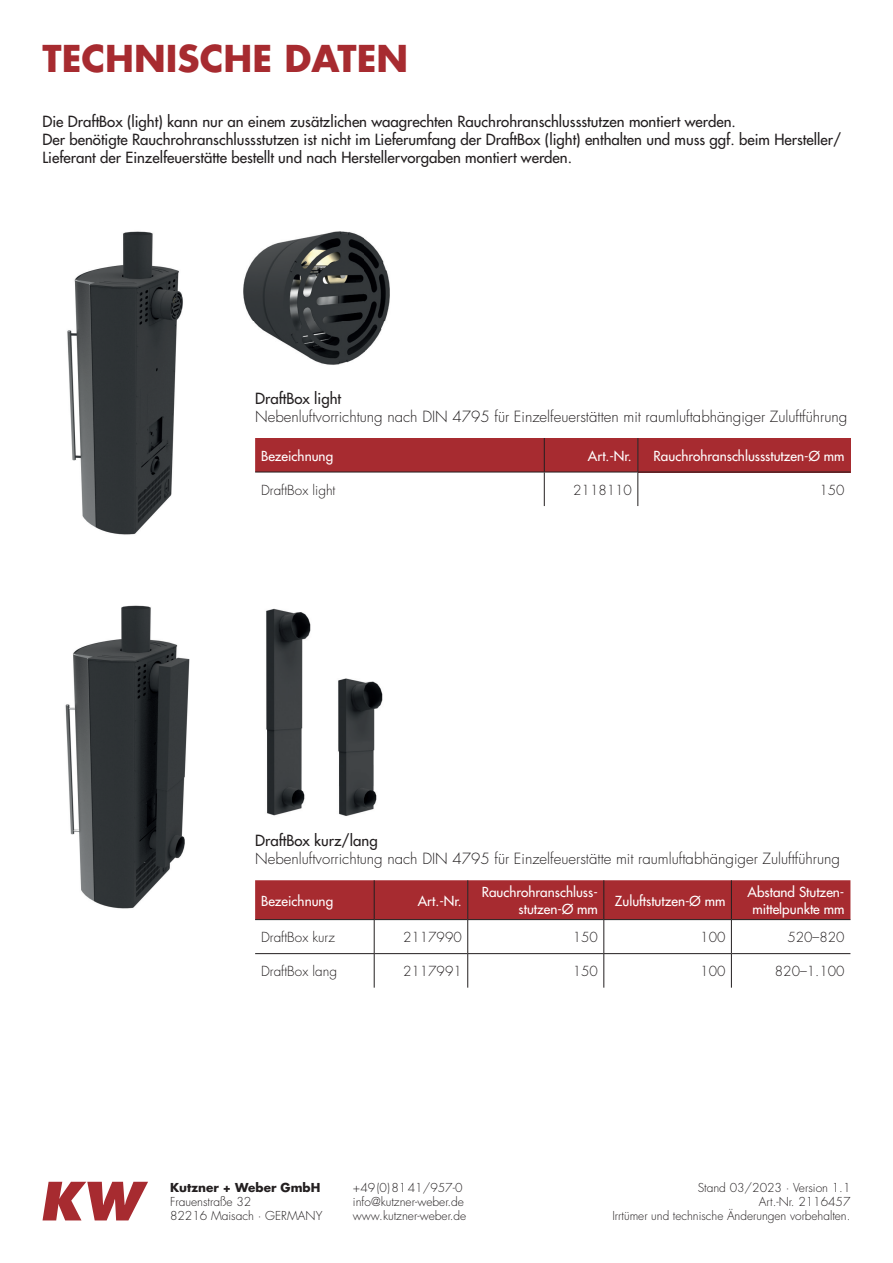
<style>
.page{position:relative;width:893px;height:1263px;background:#fff}
.page>*{position:absolute;margin:0;border:0;box-sizing:border-box;transform-origin:0 0}
.t1{font:700 36px "Futura Std";color:#a72b30}
.t2{font:500 15px/18px "Futura Std";color:#231f20}
.t3{font:300 15px "Futura Std";color:#231f20}
.t4{font:500 13.5px/16.2px "Futura Std";color:#fff;text-align:right}
.t5{font:300 13.5px "Futura Std";color:#231f20}
.t6{font:300 12px/14.4px "Futura Std";color:#231f20}
.t7{font:700 12px "Futura Std";color:#231f20}
</style>
<div class="page">
<img style="left:266px;top:608px;width:45px;height:208px">
<img style="left:338px;top:678px;width:45px;height:138px">
<img style="left:243px;top:231px;width:147px;height:134px">
<img style="left:67px;top:231px;width:116px;height:304px">
<img style="left:65px;top:605px;width:125px;height:304px">
<svg style="left:43px;top:1182px;width:105px;height:38px"></svg>
<div style="left:255px;top:438px;width:382px;height:34px;background:#a72b30"></div>
<div style="left:638px;top:438px;width:212px;height:34px;background:#a72b30"></div>
<hr style="left:544px;top:438px;width:1px;height:34px;background:#231f20">
<hr style="left:637px;top:438px;width:1px;height:34px;background:#231f20">
<hr style="left:255px;top:472px;width:289px;height:1px;background:#231f20">
<hr style="left:544px;top:472px;width:94px;height:1px;background:#231f20">
<hr style="left:544px;top:472px;width:1px;height:34px;background:#231f20">
<hr style="left:638px;top:472px;width:212px;height:1px;background:#231f20">
<hr style="left:637px;top:472px;width:1px;height:34px;background:#231f20">
<div style="left:255px;top:880px;width:595px;height:39px;background:#a72b30"></div>
<hr style="left:374px;top:880px;width:1px;height:39px;background:#231f20">
<hr style="left:467px;top:880px;width:1px;height:39px;background:#231f20">
<hr style="left:603px;top:880px;width:1px;height:39px;background:#231f20">
<hr style="left:731px;top:880px;width:1px;height:39px;background:#231f20">
<hr style="left:255px;top:919px;width:119px;height:1px;background:#231f20">
<hr style="left:374px;top:919px;width:94px;height:1px;background:#231f20">
<hr style="left:374px;top:920px;width:1px;height:33px;background:#231f20">
<hr style="left:468px;top:919px;width:136px;height:1px;background:#231f20">
<hr style="left:467px;top:920px;width:1px;height:33px;background:#231f20">
<hr style="left:604px;top:919px;width:127px;height:1px;background:#231f20">
<hr style="left:603px;top:920px;width:1px;height:33px;background:#231f20">
<hr style="left:731px;top:919px;width:119px;height:1px;background:#231f20">
<hr style="left:731px;top:920px;width:1px;height:33px;background:#231f20">
<hr style="left:255px;top:953px;width:119px;height:1px;background:#231f20">
<hr style="left:374px;top:953px;width:94px;height:1px;background:#231f20">
<hr style="left:374px;top:954px;width:1px;height:34px;background:#231f20">
<hr style="left:468px;top:953px;width:136px;height:1px;background:#231f20">
<hr style="left:467px;top:954px;width:1px;height:34px;background:#231f20">
<hr style="left:604px;top:953px;width:127px;height:1px;background:#231f20">
<hr style="left:603px;top:954px;width:1px;height:34px;background:#231f20">
<hr style="left:731px;top:953px;width:119px;height:1px;background:#231f20">
<hr style="left:731px;top:954px;width:1px;height:34px;background:#231f20">
<h1 class="t1" style="left:43px;top:35px;width:367px">TECHNISCHE DATEN</h1>
<p class="t2" style="left:43px;top:113px;width:800px">Die DraftBox (light) kann nur an einem zusätzlichen waagrechten Rauchrohranschlussstutzen montiert werden.<br>Der benötigte Rauchrohranschlussstutzen ist nicht im Lieferumfang der DraftBox (light) enthalten und muss ggf. beim Hersteller/<br>Lieferant der Einzelfeuerstätte bestellt und nach Hersteller vorgaben montiert werden.</p>
<p class="t2" style="left:255px;top:389px;width:88px">DraftBox light</p>
<p class="t3" style="left:255px;top:408px;width:594px">Nebenluftvorrichtung nach DIN 4795 für Einzelfeuerstätten mit raumluftabhängiger Zuluftführung</p>
<p class="t4" style="left:261px;top:448px;width:74px">Bezeichnung</p>
<p class="t4" style="left:588px;top:448px;width:46px">Art.-Nr.</p>
<p class="t4" style="left:654px;top:448px;width:192px">Rauchrohranschlussstutzen-Ø mm</p>
<p class="t5" style="left:261px;top:481px;width:76px">DraftBox light</p>
<p class="t5" style="left:573px;top:481px;width:60px">2118110</p>
<p class="t5" style="left:819px;top:481px;width:27px">150</p>
<p class="t2" style="left:255px;top:831px;width:124px">DraftBox kurz/lang</p>
<p class="t3" style="left:255px;top:850px;width:586px">Nebenluftvorrichtung nach DIN 4795 für Einzelfeuerstätte mit raumluftabhängiger Zuluftführung</p>
<p class="t4" style="left:261px;top:892px;width:74px">Bezeichnung</p>
<p class="t4" style="left:418px;top:892px;width:46px">Art.-Nr.</p>
<p class="t4" style="left:482px;top:884px;width:118px">Rauchrohranschluss&shy;stutzen-Ø mm</p>
<p class="t4" style="left:615px;top:892px;width:112px">Zuluftstutzen-Ø mm</p>
<p class="t4" style="left:748px;top:884px;width:98px;text-align:center">Abstand Stutzen&shy;mittelpunkte mm</p>
<p class="t5" style="left:261px;top:929px;width:75px">DraftBox kurz</p>
<p class="t5" style="left:403px;top:929px;width:60px">2117990</p>
<p class="t5" style="left:573px;top:929px;width:27px">150</p>
<p class="t5" style="left:700px;top:929px;width:27px">100</p>
<p class="t5" style="left:787px;top:929px;width:58px">520–820</p>
<p class="t5" style="left:261px;top:963px;width:77px">DraftBox lang</p>
<p class="t5" style="left:403px;top:963px;width:60px">2117991</p>
<p class="t5" style="left:573px;top:963px;width:27px">150</p>
<p class="t5" style="left:700px;top:963px;width:27px">100</p>
<p class="t5" style="left:775px;top:963px;width:71px">820–1.100</p>
<p class="t7" style="left:170px;top:1179px;width:152px">Kutzner + Weber GmbH</p>
<p class="t6" style="left:170px;top:1195px;width:154px">Frauenstraße 32<br>82216 Maisach · GERMANY</p>
<p class="t6" style="left:353px;top:1180px;width:115px">+49 (0) 81 41/957-0 info@kutzner-weber.de www.kutzner-weber.de</p>
<p class="t6" style="left:612px;top:1180px;width:240px;text-align:right">Stand 03/2023 · Version 1.1<br>Art.-Nr. 2116457<br>Irrtümer und technische Änderungen vorbehalten.</p>
</div>
